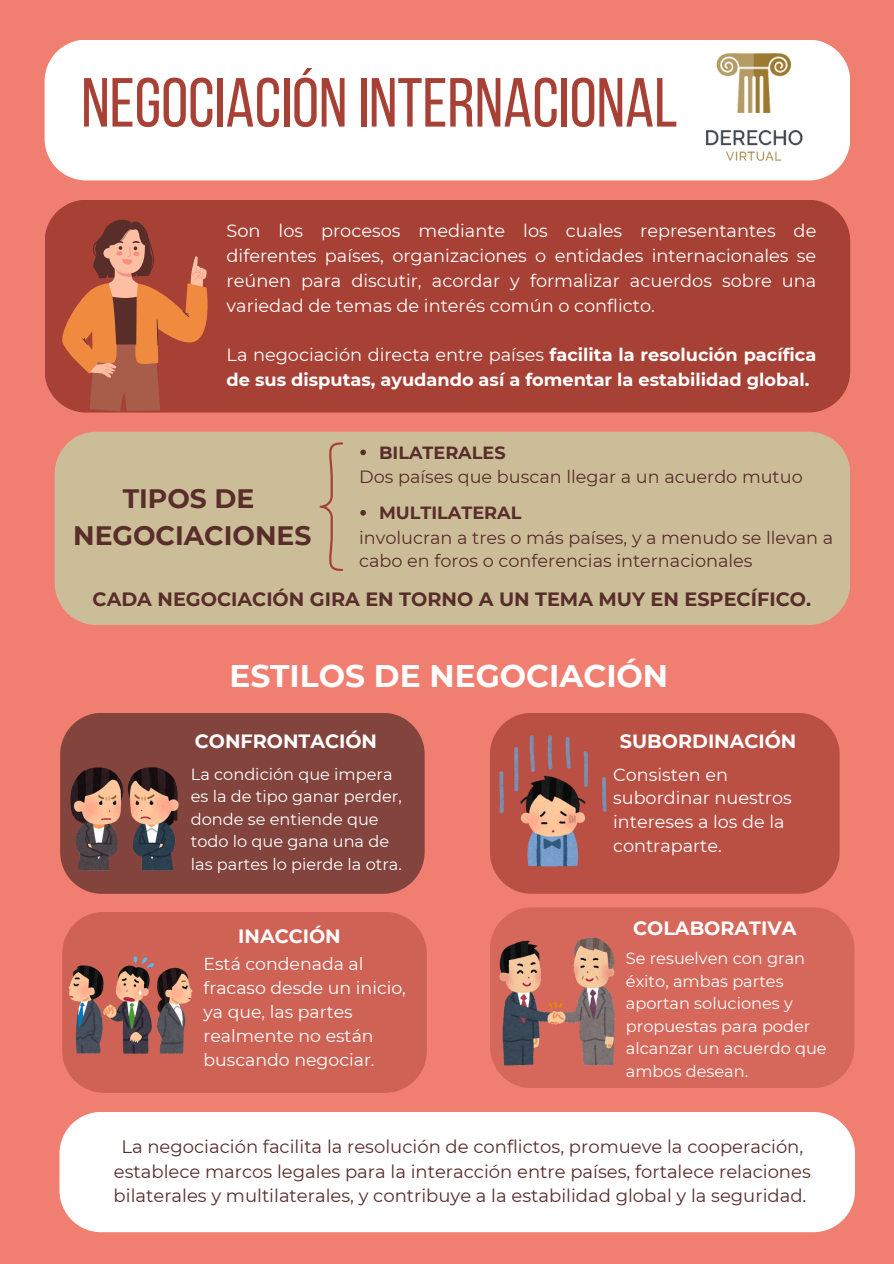
<style>
.page{position:relative;width:894px;height:1264px;background:#fff}
.page>*{position:absolute;margin:0;border:0;box-sizing:border-box;transform-origin:0 0}
.t1{font:69.3px "Bebas Neue";color:#a84135}
.t2{font:700 31.2px "Montserrat";color:#fff}
.t3{font:700 26.7px/37.2px "Montserrat";color:#582d2a;text-align:center}
.t4{font:700 19.2px "Montserrat";color:#582d2a}
.t5{font:700 19.2px "Montserrat";color:#fff}
.t6{font:18px/24.8px "Montserrat";color:#582d2a;text-align:center}
.t7{font:17.7px/24.8px "Montserrat";color:#fff;text-align:justify}
.t8{font:17.7px/23.7px "Montserrat";color:#582d2a}
.t9{font:700 17.7px/24.8px "Montserrat";color:#fff}
.t10{font:700 17.7px "Montserrat";color:#582d2a}
.t11{font:17.25px/24.2px "Montserrat";color:#fff}
.t12{font:16.2px/22.5px "Montserrat";color:#fff}
.s1{font-weight:400}
</style>
<div class="page">
<div style="left:0;top:0;width:893px;height:1263px;background:#f07f71"></div>
<div style="left:45px;top:40px;width:804px;height:140px;background:#fff"></div>
<img style="left:704px;top:52px;width:99px;height:111px">
<div style="left:45px;top:200px;width:805px;height:212px;background:#a84135"></div>
<svg style="left:62px;top:216px;width:145px;height:195px;background:#b85d41"></svg>
<div style="left:60px;top:712px;width:364px;height:181px;background:#84443e;border-radius:42px"></div>
<div style="left:490px;top:712px;width:349px;height:181px;background:#ba5044;border-radius:42px"></div>
<div style="left:62px;top:911px;width:364px;height:181px;background:#ce6255;border-radius:42px"></div>
<div style="left:55px;top:431px;width:794px;height:194px;background:#ccbd99"></div>
<svg style="left:319px;top:442px;width:24px;height:128px;background:#c7af8d"></svg>
<div style="left:490px;top:907px;width:363px;height:181px;background:#d6685b;border-radius:42px"></div>
<img style="left:71px;top:767px;width:108px;height:103px">
<img style="left:68px;top:956px;width:124px;height:97px">
<img style="left:500px;top:735px;width:106px;height:131px">
<img style="left:500px;top:937px;width:114px;height:127px">
<svg style="left:360px;top:449px;width:6px;height:6px"></svg>
<svg style="left:360px;top:510px;width:6px;height:5px"></svg>
<div style="left:59px;top:1112px;width:795px;height:120px;background:#fff"></div>
<h3 class="t1" style="left:81px;top:75px;width:597px">NEGOCIACIÓN INTERNACIONAL</h3>
<p class="t7" style="left:226px;top:219px;width:591px">Son los procesos mediante los cuales representantes de diferentes países, organizaciones o entidades internacionales se reúnen para discutir, acordar y formalizar acuerdos sobre una variedad de temas de interés común o conflicto.</p>
<p class="t9" style="left:226px;top:342px;width:591px"><span class="s1">La negociación directa entre países</span> facilita la resolución pacífica de sus disputas, ayudando así a fomentar la estabilidad global.</p>
<h5 class="t10" style="left:379px;top:441px;width:128px">BILATERALES</h5>
<h5 class="t8" style="left:359px;top:465px;width:445px">Dos países que buscan llegar a un acuerdo mutuo</h5>
<h4 class="t10" style="left:379px;top:502px;width:144px">MULTILATERAL</h4>
<h2 class="t8" style="left:359px;top:525px;width:475px">involucran a tres o más países, y a menudo se llevan a cabo en foros o conferencias internacionales</h2>
<h4 class="t4" style="left:92px;top:587px;width:719px">CADA NEGOCIACIÓN GIRA EN TORNO A UN TEMA MUY EN ESPECÍFICO.</h4>
<p class="t3" style="left:73px;top:479px;width:240px">TIPOS DE<br>NEGOCIACIONES</p>
<p class="t2" style="left:229px;top:657px;width:440px">ESTILOS DE NEGOCIACIÓN</p>
<p class="t5" style="left:195px;top:729px;width:184px">CONFRONTACIÓN</p>
<p class="t12" style="left:191px;top:762px;width:212px">La condición que impera es la de tipo ganar perder, donde se entiende que todo lo que gana una de las partes lo pierde la otra.</p>
<p class="t5" style="left:238px;top:924px;width:104px">INACCIÓN</p>
<h4 class="t11" style="left:203px;top:951px;width:204px">Está condenada al fracaso desde un inicio, ya que, las partes realmente no están buscando negociar.</h4>
<h4 class="t5" style="left:619px;top:729px;width:178px">SUBORDINACIÓN</h4>
<h5 class="t7" style="left:613px;top:762px;width:180px;line-height:23.7px;text-align:left">Consisten en subordinar nuestros intereses a los de la contraparte.</h5>
<h5 class="t5" style="left:633px;top:916px;width:165px">COLABORATIVA</h5>
<p class="t12" style="left:625px;top:947px;width:202px">Se resuelven con gran éxito, ambas partes aportan soluciones y propuestas para poder alcanzar un acuerdo que ambos desean.</p>
<h4 class="t6" style="left:114px;top:1134px;width:698px">La negociación facilita la resolución de conflictos, promueve la cooperación, establece marcos legales para la interacción entre países, fortalece relaciones bilaterales y multilaterales, y contribuye a la estabilidad global y la seguridad.</h4>
</div>
